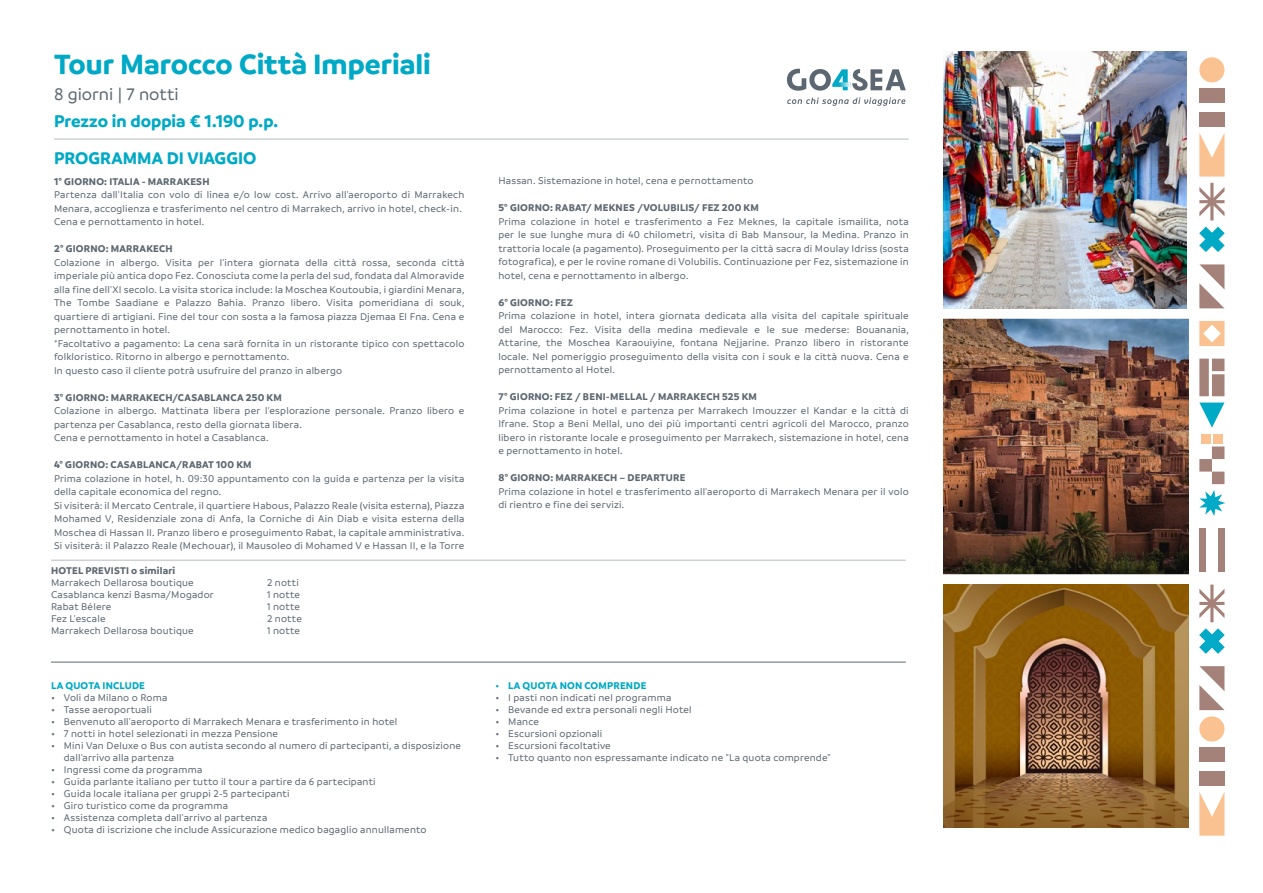
<style>
.page{position:relative;width:1263px;height:893px;background:#fff}
.page>*{position:absolute;margin:0;border:0;box-sizing:border-box;transform-origin:0 0}
.t1{font:700 30px "Branding";color:#00a9c5}
.t2{font:700 18px "Branding";color:#00a9c5}
.t3{font:500 18px "Branding";letter-spacing:-.005em;color:#5c6771}
.t4{font:500 10.5px/13.5px "Branding";letter-spacing:.02em;color:#5c6771}
.t5{font:700 10.5px "Branding";letter-spacing:.02em;color:#5c6771}
.t6{font:700 10.5px "Branding";letter-spacing:.02em;color:#00a9c5}
</style>
<div class="page">
<img style="left:944px;top:319px;width:245px;height:255px">
<img style="left:944px;top:584px;width:245px;height:243px">
<img style="left:944px;top:51px;width:242px;height:258px">
<svg style="left:1199px;top:628px;width:26px;height:26px"></svg>
<div style="left:1199px;top:716px;width:25px;height:25px;background:#fac290;border-radius:50%"></div>
<div style="left:1199px;top:771px;width:25px;height:14px;background:#a58279"></div>
<div style="left:1199px;top:748px;width:25px;height:14px;background:#a58279"></div>
<svg style="left:1199px;top:666px;width:25px;height:44px"></svg>
<svg style="left:1199px;top:792px;width:25px;height:44px"></svg>
<svg style="left:1199px;top:585px;width:25px;height:37px"></svg>
<svg style="left:1199px;top:446px;width:25px;height:38px"></svg>
<svg style="left:1199px;top:321px;width:25px;height:25px"></svg>
<svg style="left:1199px;top:403px;width:25px;height:25px"></svg>
<svg style="left:1199px;top:359px;width:25px;height:37px"></svg>
<div style="left:1218px;top:528px;width:6px;height:44px;background:#a58279"></div>
<div style="left:1199px;top:528px;width:7px;height:44px;background:#a58279"></div>
<svg style="left:1199px;top:490px;width:26px;height:26px"></svg>
<div style="left:1213px;top:434px;width:10px;height:9px;background:#fac290"></div>
<div style="left:1201px;top:434px;width:9px;height:9px;background:#fac290"></div>
<svg style="left:1199px;top:227px;width:26px;height:25px"></svg>
<div style="left:1199px;top:57px;width:25px;height:25px;background:#fac290;border-radius:50%"></div>
<div style="left:1199px;top:112px;width:25px;height:14px;background:#a58279"></div>
<div style="left:1199px;top:89px;width:25px;height:14px;background:#a58279"></div>
<svg style="left:1199px;top:264px;width:25px;height:44px"></svg>
<svg style="left:1199px;top:133px;width:25px;height:44px"></svg>
<svg style="left:1199px;top:183px;width:25px;height:37px"></svg>
<svg style="left:787px;top:69px;width:119px;height:22px"></svg>
<svg style="left:787px;top:97px;width:118px;height:9px"></svg>
<hr style="left:51px;top:559px;width:855px;height:2px;background:#5c6771">
<hr style="left:51px;top:662px;width:855px;height:1px;background:#5c6771">
<hr style="left:54px;top:138px;width:855px;height:2px;background:#5c6771">
<h1 class="t1" style="left:54px;top:46px;width:378px">Tour Marocco Città Imperiali</h1>
<h2 class="t3" style="left:54px;top:85px;width:126px">8 giorni | 7 notti</h2>
<h2 class="t2" style="left:54px;top:110px;width:226px">Prezzo in doppia € 1.190 p.p.</h2>
<h2 class="t2" style="left:54px;top:148px;width:204px">PROGRAMMA DI VIAGGIO</h2>
<p class="t5" style="left:54px;top:175px;width:157px">1° GIORNO: ITALIA - MARRAKESH</p>
<p class="t4" style="left:54px;top:188px;width:412px">Partenza dall'Italia con volo di linea e/o low cost. Arrivo all'aeroporto di Marrakech<br>Menara, accoglienza e trasferimento nel centro di Marrakech, arrivo in hotel, check-in.<br>Cena e pernottamento in hotel.</p>
<p class="t5" style="left:54px;top:243px;width:120px">2° GIORNO: MARRAKECH</p>
<p class="t4" style="left:54px;top:256px;width:412px">Colazione in albergo. Visita per l'intera giornata della città rossa, seconda città imperiale più antica dopo Fez. Conosciuta come la perla del sud, fondata dal Almoravide alla fine dell'XI secolo. La visita storica include: la Moschea Koutoubia, i giardini Menara, The Tombe Saadiane e Palazzo Bahia. Pranzo libero. Visita pomeridiana di souk, quartiere di artigiani. Fine del tour con sosta a la famosa piazza Djemaa El Fna. Cena e pernottamento in hotel.<br>*Facoltativo a pagamento: La cena sarà fornita in un ristorante tipico con spettacolo folkloristico. Ritorno in albergo e pernottamento.<br>In questo caso il cliente potrà usufruire del pranzo in albergo</p>
<p class="t5" style="left:54px;top:391px;width:229px">3° GIORNO: MARRAKECH/CASABLANCA 250 KM</p>
<p class="t4" style="left:54px;top:404px;width:412px">Colazione in albergo. Mattinata libera per l'esplorazione personale. Pranzo libero e partenza per Casablanca, resto della giornata libera.<br>Cena e pernottamento in hotel a Casablanca.</p>
<p class="t5" style="left:54px;top:459px;width:199px">4° GIORNO: CASABLANCA/RABAT 100 KM</p>
<p class="t4" style="left:54px;top:472px;width:412px">Prima colazione in hotel, h. 09:30 appuntamento con la guida e partenza per la visita della capitale economica del regno.<br>Si visiterà: il Mercato Centrale, il quartiere Habous, Palazzo Reale (visita esterna), Piazza Mohamed V, Residenziale zona di Anfa, la Corniche di Ain Diab e visita esterna della Moschea di Hassan II. Pranzo libero e proseguimento Rabat, la capitale amministrativa.<br>Si visiterà: il Palazzo Reale (Mechouar), il Mausoleo di Mohamed V e Hassan II, e la Torre</p>
<p class="t5" style="left:51px;top:565px;width:126px">HOTEL PREVISTI o similari</p>
<p class="t4" style="left:51px;top:576px;width:144px">Marrakech Dellarosa boutique</p>
<p class="t4" style="left:267px;top:576px;width:33px">2 notti</p>
<p class="t4" style="left:51px;top:588px;width:164px">Casablanca kenzi Basma/Mogador</p>
<p class="t4" style="left:267px;top:588px;width:34px">1 notte</p>
<p class="t4" style="left:51px;top:600px;width:62px">Rabat Bélere</p>
<p class="t4" style="left:267px;top:600px;width:34px">1 notte</p>
<p class="t4" style="left:51px;top:612px;width:56px">Fez L'escale</p>
<p class="t4" style="left:267px;top:612px;width:36px">2 notte</p>
<p class="t4" style="left:51px;top:624px;width:144px">Marrakech Dellarosa boutique</p>
<p class="t4" style="left:267px;top:624px;width:34px">1 notte</p>
<p class="t6" style="left:51px;top:679px;width:95px">LA QUOTA INCLUDE</p>
<p class="t4" style="left:51px;top:691px;width:118px">• Voli da Milano o Roma</p>
<p class="t4" style="left:51px;top:703px;width:102px">• Tasse aeroportuali</p>
<p class="t4" style="left:51px;top:715px;width:348px">• Benvenuto all'aeroporto di Marrakech Menara e trasferimento in hotel</p>
<p class="t4" style="left:51px;top:727px;width:229px">• 7 notti in hotel selezionati in mezza Pensione</p>
<p class="t4" style="left:64px;top:739px;width:399px;line-height:12px;text-indent:-13px">• Mini Van Deluxe o Bus con autista secondo al numero di partecipanti, a disposizione dall'arrivo alla partenza</p>
<p class="t4" style="left:51px;top:763px;width:153px">• Ingressi come da programma</p>
<p class="t4" style="left:51px;top:775px;width:326px">• Guida parlante italiano per tutto il tour a partire da 6 partecipanti</p>
<p class="t4" style="left:51px;top:787px;width:240px">• Guida locale italiana per gruppi 2-5 partecipanti</p>
<p class="t4" style="left:51px;top:799px;width:179px">• Giro turistico come da programma</p>
<p class="t4" style="left:51px;top:811px;width:218px">• Assistenza completa dall'arrivo al partenza</p>
<p class="t4" style="left:51px;top:823px;width:377px">• Quota di iscrizione che include Assicurazione medico bagaglio annullamento</p>
<p class="t4" style="left:498px;top:174px;width:257px">Hassan. Sistemazione in hotel, cena e pernottamento</p>
<p class="t5" style="left:498px;top:202px;width:262px">5° GIORNO: RABAT/ MEKNES /VOLUBILIS/ FEZ 200 KM</p>
<p class="t4" style="left:498px;top:215px;width:412px;text-align:justify">Prima colazione in hotel e trasferimento a Fez Meknes, la capitale ismailita, nota per le sue lunghe mura di 40 chilometri, visita di Bab Mansour, la Medina. Pranzo in trattoria locale (a pagamento). Proseguimento per la città sacra di Moulay Idriss (sosta fotografica), e per le rovine romane di Volubilis. Continuazione per Fez, sistemazione in hotel, cena e pernottamento in albergo.</p>
<p class="t5" style="left:498px;top:296px;width:76px">6° GIORNO: FEZ</p>
<p class="t4" style="left:498px;top:309px;width:412px;text-align:justify">Prima colazione in hotel, intera giornata dedicata alla visita del capitale spirituale del Marocco: Fez. Visita della medina medievale e le sue mederse: Bouanania, Attarine, the Moschea Karaouiyine, fontana Nejjarine. Pranzo libero in ristorante locale. Nel pomeriggio proseguimento della visita con i souk e la città nuova. Cena e pernottamento al Hotel.</p>
<p class="t5" style="left:498px;top:391px;width:260px">7° GIORNO: FEZ / BENI-MELLAL / MARRAKECH 525 KM</p>
<p class="t4" style="left:498px;top:404px;width:412px;text-align:justify">Prima colazione in hotel e partenza per Marrakech Imouzzer el Kandar e la città di Ifrane. Stop a Beni Mellal, uno dei più importanti centri agricoli del Marocco, pranzo libero in ristorante locale e proseguimento per Marrakech, sistemazione in hotel, cena e pernottamento in hotel.</p>
<p class="t5" style="left:498px;top:472px;width:188px">8° GIORNO: MARRAKECH – DEPARTURE</p>
<p class="t4" style="left:498px;top:485px;width:412px">Prima colazione in hotel e trasferimento all'aeroporto di Marrakech Menara per il volo di rientro e fine dei servizi.</p>
<p class="t6" style="left:495px;top:679px;width:152px">• LA QUOTA NON COMPRENDE</p>
<p class="t4" style="left:495px;top:691px;width:177px">• I pasti non indicati nel programma</p>
<p class="t4" style="left:495px;top:703px;width:198px">• Bevande ed extra personali negli Hotel</p>
<p class="t4" style="left:495px;top:715px;width:45px">• Mance</p>
<p class="t4" style="left:495px;top:727px;width:108px">• Escursioni opzionali</p>
<p class="t4" style="left:495px;top:739px;width:117px">• Escursioni facoltative</p>
<p class="t4" style="left:495px;top:751px;width:337px">• Tutto quanto non espressamante indicato ne "La quota comprende"</p>
</div>
